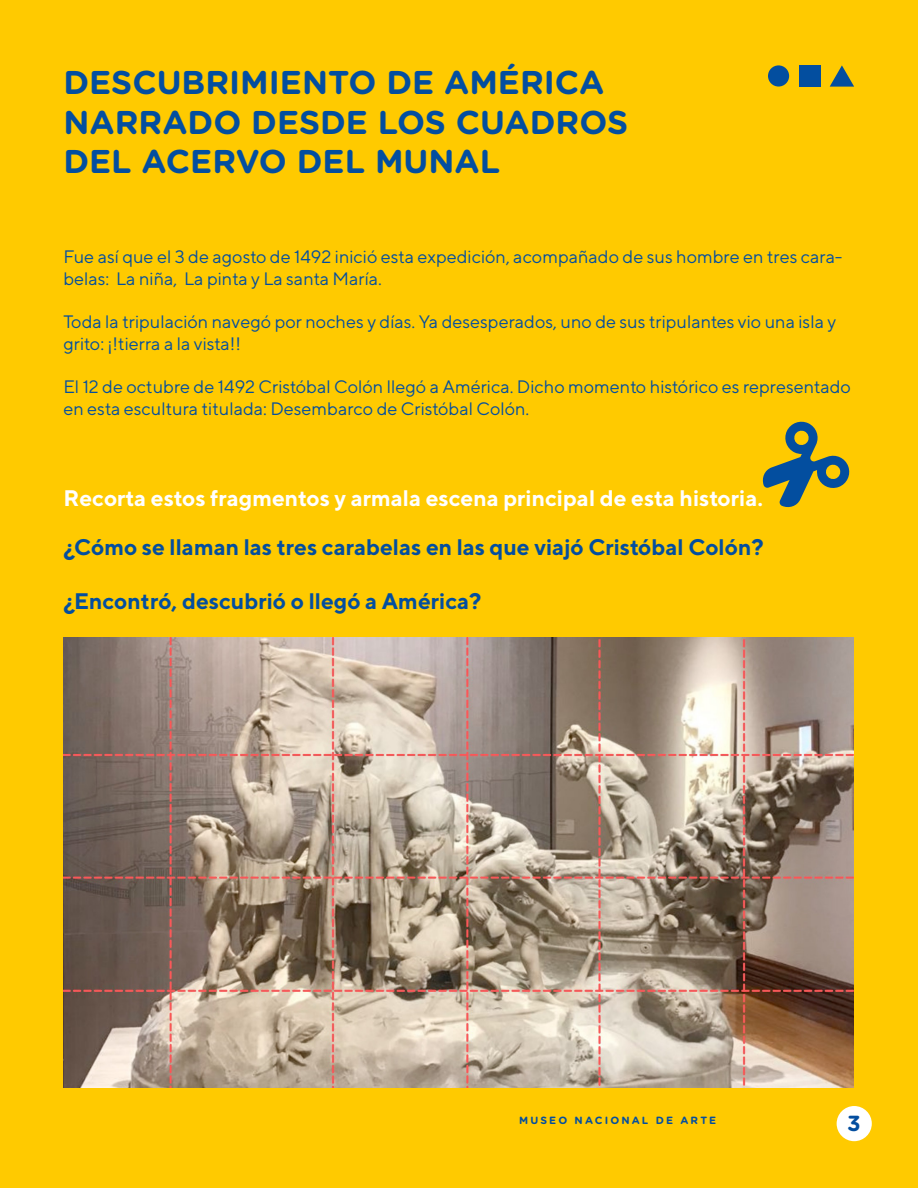
<style>
.page{position:relative;width:918px;height:1188px;background:#ffca00}
.page>*{position:absolute;margin:0;border:0;box-sizing:border-box;transform-origin:0 0}
.t1{font:700 33px/39.6px "Gotham Rounded";color:#034ea0}
.t2{font:700 22.5px "TT Norms";color:#034e9f}
.t3{font:700 22.5px "TT Norms";color:#fff}
.t4{font:700 21.9px "Gotham Rounded";color:#034e9f}
.t5{font:18px/21.6px "TT Norms";color:#034ea0}
.t6{font:700 10.5px "Gotham Rounded";letter-spacing:.2em;color:#034e9f}
</style>
<div class="page">
<div style="left:837px;top:1106px;width:35px;height:35px;background:#fff;border-radius:50%"></div>
<div style="left:768px;top:65px;width:21px;height:22px;background:#034e9f;border-radius:50%"></div>
<div style="left:800px;top:65px;width:21px;height:22px;background:#034e9f"></div>
<svg style="left:830px;top:65px;width:24px;height:22px"></svg>
<img style="left:63px;top:637px;width:790px;height:450px">
<svg style="left:762px;top:421px;width:88px;height:87px"></svg>
<h1 class="t1" style="left:63px;top:61px;width:566px">DESCUBRIMIENTO DE AMÉRICA<br>NARRADO DESDE LOS CUADROS<br>DEL ACERVO DEL MUNAL</h1>
<p class="t5" style="left:63px;top:246px;width:781px">Fue así que el 3 de agosto de 1492 inició esta expedición, acompañado de sus hombre en tres cara&shy;belas: La niña, La pinta y La santa María.</p>
<p class="t5" style="left:63px;top:311px;width:774px">Toda la tripulación navegó por noches y días. Ya desesperados, uno de sus tripulantes vio una isla y grito: ¡!tierra a la vista!!</p>
<p class="t5" style="left:63px;top:376px;width:789px">El 12 de octubre de 1492 Cristóbal Colón llegó a América. Dicho momento histórico es representado en esta escultura titulada: Desembarco de Cristóbal Colón.</p>
<p class="t3" style="left:63px;top:484px;width:701px">Recorta estos fragmentos y armala escena principal de esta historia.</p>
<p class="t2" style="left:63px;top:533px;width:702px">¿Cómo se llaman las tres carabelas en las que viajó Cristóbal Colón?</p>
<p class="t2" style="left:63px;top:587px;width:420px">¿Encontró, descubrió o llegó a América?</p>
<p class="t6" style="left:519px;top:1113px;width:199px">MUSEO NACIONAL DE ARTE</p>
<p class="t4" style="left:847px;top:1107px;width:15px">3</p>
</div>
